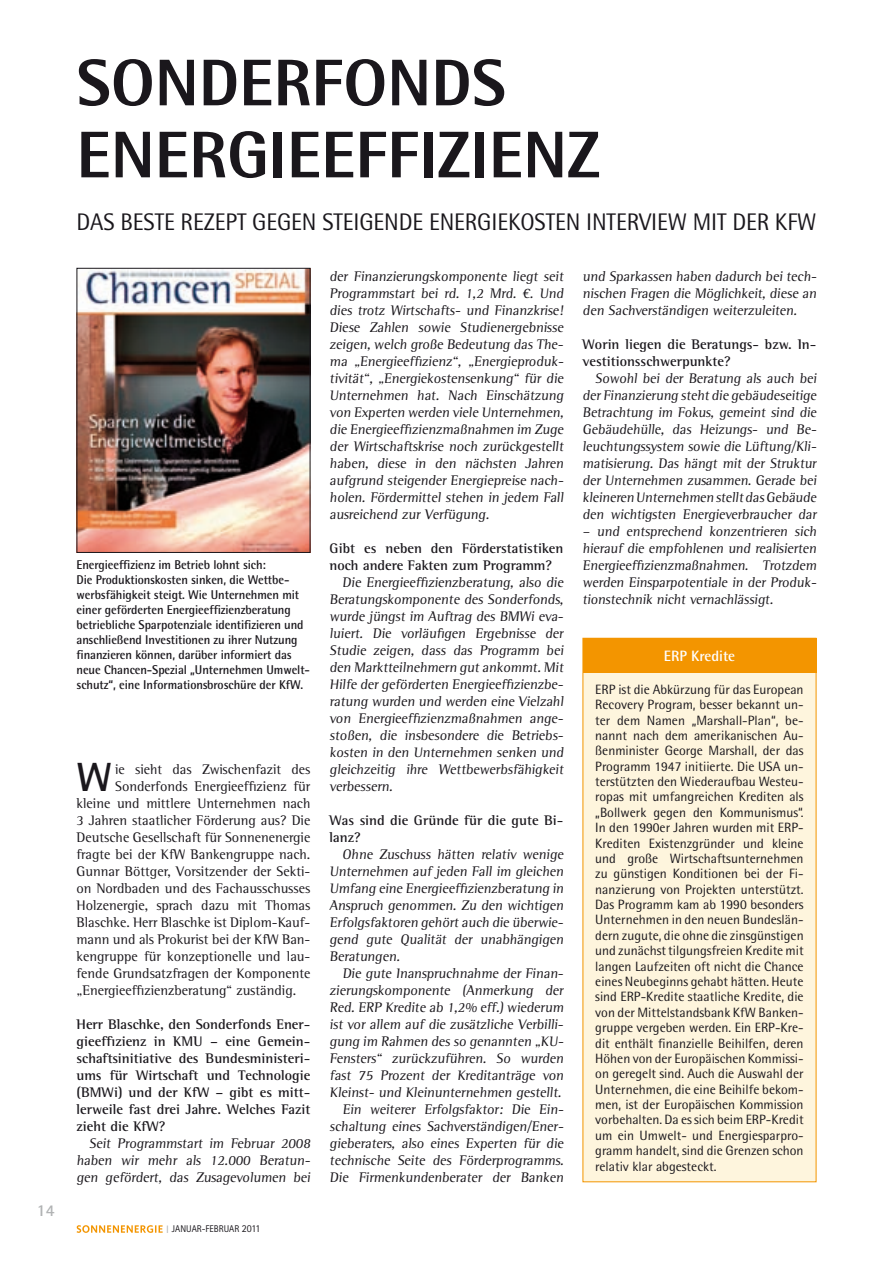
<style>
.page{position:relative;width:893px;height:1263px;background:#fff}
.page>*{position:absolute;margin:0;border:0;box-sizing:border-box;transform-origin:0 0}
.t1{font:800 66px/72px "Rotis Semi Sans Std";color:#1a171c}
.t2{font:700 40.8px "Rotis Semi Sans Std";color:#1a171c}
.t3{font:24px "Rotis Semi Sans Std";letter-spacing:-.005em;color:#1a171c}
.t4{font:700 16.5px "Rotis Semi Sans Std";color:#b1b3b4}
.t5{font:700 15px "Rotis Semi Sans Std";color:#fff}
.t6{font:14.25px/17px "Rotis Semi Serif Std";color:#1a171c;text-align:justify}
.t7{font:700 14.25px/17px "Rotis Semi Serif Std";color:#1a171c}
.t8{font:13.5px/15.5px "Rotis Semi Sans Std";color:#1a171c;text-align:justify}
.t9{font:700 12.75px/15px "Rotis Semi Sans Std";letter-spacing:-.005em;color:#1a171c;scale:.96 1}
.t10{font:10.65px "Rotis Sans Serif Std";color:#1a171c;scale:.95 1}
.t11{font:9.75px "Rotis Sans Serif Std";color:#1a171c;scale:.95 1}
.s1{font-size:10.8px;color:#b1b3b4}
</style>
<div class="page">
<svg style="left:77px;top:1225px;width:86px;height:8px"></svg>
<div style="left:583px;top:638px;width:233px;height:544px;background:#fef5dd"></div>
<div style="left:583px;top:638px;width:233px;height:34px;background:#f39500"></div>
<img style="left:79px;top:270px;width:229px;height:281px">
<div style="left:77px;top:268px;width:233px;height:285px;border:1px solid #1a171c"></div>
<p class="t4" style="left:37px;top:1200px;width:19px">14</p>
<h1 class="t1" style="left:77px;top:46px;width:525px">SONDERFONDS<br>ENERGIEEFFIZIENZ</h1>
<h3 class="t3" style="left:77px;top:207px;width:68px">Das beste</h3>
<h3 class="t3" style="left:181px;top:207px;width:24px">Rezept</h3>
<h3 class="t3" style="left:252px;top:207px;width:14px">gegen</h3>
<h3 class="t3" style="left:322px;top:207px;width:13px">steigende</h3>
<h3 class="t3" style="left:429px;top:207px;width:24px">Energiekosten</h3>
<h3 class="t3" style="left:586px;top:207px;width:19px">Interview</h3>
<h3 class="t3" style="left:693px;top:207px;width:52px">mit der</h3>
<h3 class="t3" style="left:775px;top:207px;width:43px">kf W</h3>
<p class="t9" style="left:77px;top:557px;width:245px">Energieeffizienz im Betrieb lohnt sich:<br>Die Produktionskosten sinken, die Wettbe&shy;werbsfähigkeit steigt. Wie Unternehmen mit einer geförderten Energieeffizienzberatung betriebliche Sparpotenziale identifizieren und anschließend Investitionen zu ihrer N utzung finanzieren können, darüber informiert das neue Chancen-Spezial „Unternehmen Umwelt&shy;schutz“, eine Informationsbroschüre der KfW.</p>
<h2 class="t2" style="left:77px;top:752px;width:37px">W</h2>
<p class="t6" style="left:115px;top:761px;width:197px">ie sieht das Zwischenfazit des</p>
<p class="t6" style="left:115px;top:778px;width:197px">Sonderfonds Energieeffizienz für</p>
<p class="t6" style="left:77px;top:795px;width:235px">kleine und mittlere Unternehmen nach</p>
<p class="t6" style="left:77px;top:812px;width:235px">3 Jahren staatlicher Förderung aus? Die</p>
<p class="t6" style="left:77px;top:829px;width:235px">Deutsche Gesellschaft für Sonnenenergie</p>
<p class="t6" style="left:77px;top:846px;width:235px">fragte bei der KfW Bankengruppe nach.</p>
<p class="t6" style="left:77px;top:863px;width:235px">Gunnar Böttger, Vorsitzender der Sekti-</p>
<p class="t6" style="left:77px;top:880px;width:235px">on Nordbaden und des Fachausschusses</p>
<p class="t6" style="left:77px;top:897px;width:235px">Holzenergie, sprach dazu mit Thomas</p>
<p class="t6" style="left:77px;top:914px;width:235px">Blaschke. Herr Blaschke ist Diplom-Kauf-</p>
<p class="t6" style="left:77px;top:931px;width:235px">mann und als Prokurist bei der KfW Ban-</p>
<p class="t6" style="left:77px;top:948px;width:235px">kengruppe für konzeptionelle und lau-</p>
<p class="t6" style="left:77px;top:965px;width:235px">fende Grundsatzfragen der Komponente</p>
<p class="t6" style="left:77px;top:982px;width:221px">„Energieeffizienzberatung“ zuständig.</p>
<p class="t7" style="left:77px;top:1016px;width:235px;text-align:justify">Herr Blaschke, den Sonderfonds Ener&shy;gieeffizienz in KMU – eine Gemein&shy;schaftsinitiative des Bundesministeri&shy;ums für Wirtschaft und Technologie (BMWi) und der KfW – gibt es mitt&shy;lerweile fast drei Jahre. Welches Fazit zieht die KfW?</p>
<p class="t6" style="left:77px;top:1135px;width:237px;text-indent:13px">Seit Programmstart im Februar 2008 haben wir mehr als 12.000 Beratun&shy;gen gefördert, das Zusagevolumen bei</p>
<p class="t11" style="left:166px;top:1223px;width:57px"><span class="s1">I</span> JANUAR-FEBRUAR</p>
<p class="t10" style="left:242px;top:1222px;width:21px">2011</p>
<p class="t6" style="left:330px;top:267px;width:237px">der Finanzierungskomponente liegt seit Programmstart bei rd. 1,2 Mrd. €. Und dies trotz Wirtschafts- und Finanzkrise!<br>Diese Zahlen sowie Studienergebnisse zeigen, welch große Bedeutung das The&shy;ma „Energieeffizienz“, „Energieproduk&shy;tivität“, „Energiekostensenkung“ für die Unternehmen hat. Nach Einschätzung von Experten werden viele Unternehmen, die Energieeffizienzmaßnahmen im Zuge der Wirtschaftskrise noch zurückgestellt haben, diese in den nächsten Jahren aufgrund steigender Energiepreise nach&shy;holen. Fördermittel stehen in jedem Fall ausreichend zur Verfügung.</p>
<p class="t7" style="left:330px;top:539px;width:235px">Gibt es neben den Förderstatistiken noch andere Fakten zum Programm?</p>
<p class="t6" style="left:330px;top:573px;width:237px;text-indent:13px">Die Energieeffizienzberatung, also die Beratungskomponente des Sonderfonds, wurde jüngst im Auftrag des BMWi eva&shy;luiert. Die vorläufigen Ergebnisse der Studie zeigen, dass das Programm bei den Marktteilnehmern gut ankommt.Mit Hilfe der geförderten Energieeffizienzbe&shy;ratung wurden und werden eine Vielzahl von Energieeffizienzmaßnahmen ange&shy;stoßen, die insbesondere die Betriebs&shy;kosten in den Unternehmen senken und gleichzeitig ihre Wettbewerbsfähigkeit verbessern.</p>
<p class="t7" style="left:330px;top:812px;width:235px">Was sind die Gründe für die gute Bi&shy;lanz?</p>
<p class="t6" style="left:330px;top:846px;width:237px;text-indent:13px">Ohne Zuschuss hätten relativ wenige Unternehmen auf jeden Fall im gleichen Umfang eine Energieeffizienzberatung in Anspruch genommen. Zu den wichtigen Erfolgsfaktoren gehört auch die überwie&shy;gend gute Qualität der unabhängigen Beratungen.</p>
<p class="t6" style="left:330px;top:965px;width:237px;text-align:right">Die gute Inanspruchnahme der Finan&shy;zierungskomponente (Anmerkung der Red. ERP Kredite ab 1,2% eff.) wiederum ist vor allem auf die zusätzliche Verbilli&shy;gung im Rahmen des so genannten „KU-Fensters“ zurückzuführen. So wurden fast 75 Prozent der Kreditanträge von Kleinst- und Kleinunternehmen gestellt.<br>Ein weiterer Erfolgsfaktor: Die Ein&shy;schaltung eines Sachverständigen/Ener&shy;gieberaters, also eines Experten für die technische Seite des Förderprogramms.<br>Die Firmenkundenberater der Banken</p>
<p class="t6" style="left:583px;top:267px;width:237px">und Sparkassen haben dadurch bei tech&shy;nischen Fragen die Möglichkeit, diese an den Sachverständigen weiterzuleiten.</p>
<p class="t7" style="left:583px;top:335px;width:235px">Worin liegen die Beratungs- bzw. In&shy;vestitionsschwerpunkte?</p>
<p class="t6" style="left:583px;top:369px;width:237px;text-indent:13px">Sowohl bei der Beratung als auch bei der Finanzierung steht die gebäudeseitige Betrachtung im Fokus, gemeint sind die Gebäudehülle, das Heizungs- und Be&shy;leuchtungssystem sowie die Lüftung/Kli&shy;matisierung. Das hängt mit der Struktur der Unternehmen zusammen. Gerade bei kleineren Unternehmen stellt das Gebäude den wichtigsten Energieverbraucher dar</p>
<p class="t6" style="left:583px;top:523px;width:237px">– und entsprechend konzentrieren sich hierauf die empfohlenen und realisierten Energieeffizienzmaßnahmen. Trotzdem werden Einsparpotentiale in der Produk&shy;tionstechnik nicht vernachlässigt.</p>
<p class="t5" style="left:664px;top:646px;width:73px">ERP Kredite</p>
<p class="t8" style="left:595px;top:681px;width:210px">ERP ist die Abkürzung für das European Recovery Program, besser bekannt un&shy;ter dem Namen „Marshall-Plan“, be&shy;nannt nach dem amerikanischen Au&shy;ßenminister George Marshall, der das Programm 1947 initiierte. Die USA un&shy;terstützten den Wiederaufbau Westeu&shy;ropas mit umfangreichen Krediten als „Bollwerk gegen den Kommunismus“.<br>In den 1990er Jahren wurden mit ERP-Krediten Existenzgründer und kleine und große Wirtschaftsunternehmen zu günstigen Konditionen bei der Fi&shy;nanzierung von Projekten unterstützt.<br>Das Programm kam ab 1990 besonders U nternehmen in den neuen Bundeslän&shy;dern zugute, die ohne die zinsgünstigen und zunächst tilgungsfreien Kredite mit langen Laufzeiten oft nicht die Chance eines Neubeginns gehabt hätten. Heute sind ERP-Kredite staatliche Kredite, die von der Mittelstandsbank KfW Banken&shy;gruppe vergeben werden. Ein ERP-Kre&shy;dit enthält finanzielle Beihilfen, deren Höhen von der Europäischen Kommissi&shy;on geregelt sind. Auch die Auswahl der U nternehmen, die eine Beihilfe bekom&shy;men, ist der Europäischen Kommission vorbehalten. Da es sich beim ERP-Kredit um ein U mwelt- und Energiesparpro&shy;gramm handelt, sind die Grenzen schon relativ klar abgesteckt.</p>
</div>
